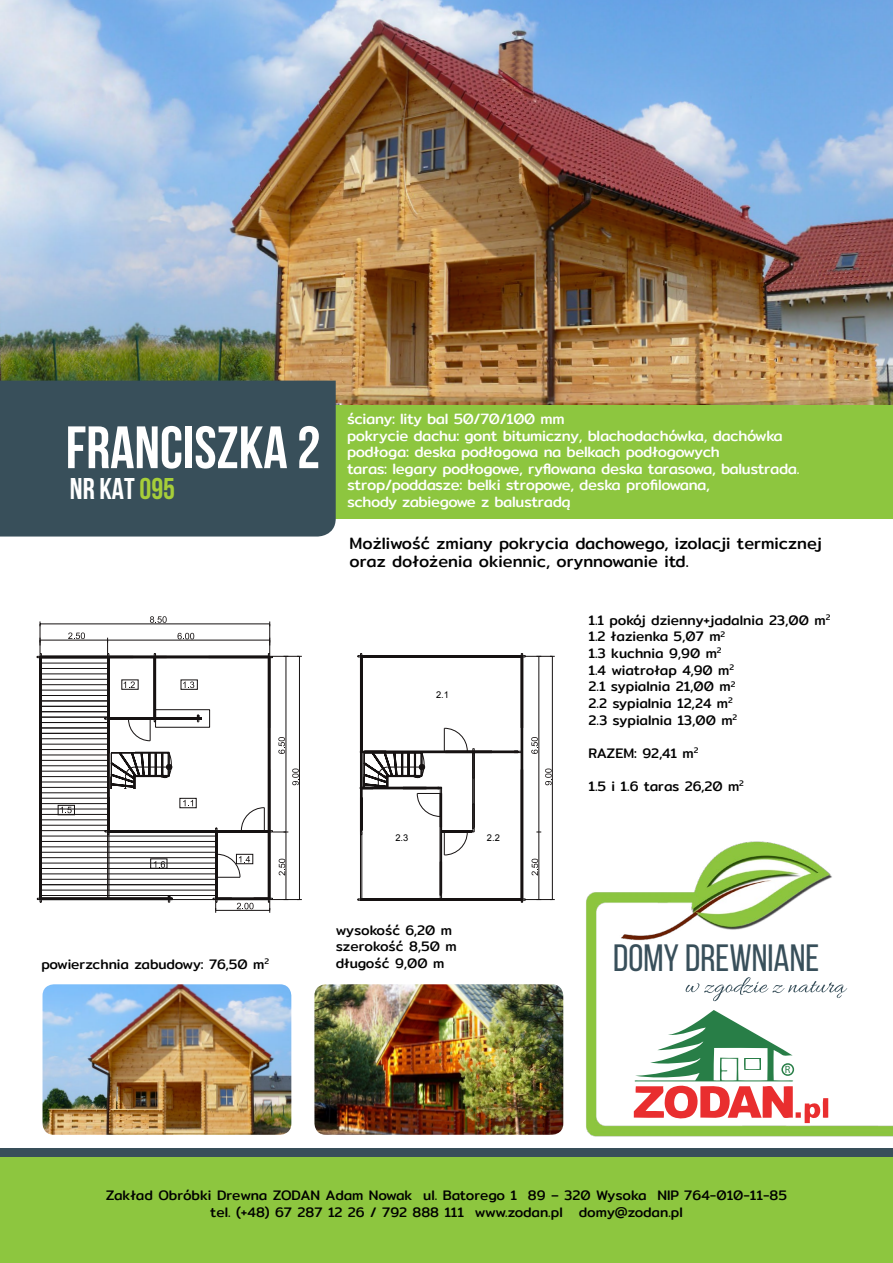
<style>
.page{position:relative;width:893px;height:1263px;background:#fff}
.page>*{position:absolute;margin:0;border:0;box-sizing:border-box;transform-origin:0 0}
.t1{font:700 59.7px "Bebas Neue";color:#fff}
.t2{font:38.1px "Bebas Neue";color:#384f5a}
.t3{font:700 30px "Bebas Neue";color:#fff}
.t4{font:16.5px/18px "Mitr";color:#000}
.t5{font:15px/16.5px "Mitr";letter-spacing:-.02em;color:#fff}
.t6{font:13.8px/16.6px "Mitr";color:#000}
.t7{font:10.5px "Myriad Pro";color:#287e47}
.t8{font:9.3px "Arial";color:#000}
.s1{color:#a6ce39}
</style>
<div class="page">
<img style="left:0;top:0;width:893px;height:405px">
<div style="left:0;top:405px;width:893px;height:113px;background:#8dc63f"></div>
<img style="left:586px;top:841px;width:307px;height:296px">
<div style="left:0;top:1148px;width:893px;height:115px;background:#8dc63f"></div>
<div style="left:0;top:381px;width:336px;height:155px;background:#384f5a"></div>
<img style="left:314px;top:984px;width:249px;height:151px">
<img style="left:43px;top:984px;width:248px;height:151px">
<svg style="left:686px;top:977px;width:161px;height:24px"></svg>
<svg style="left:634px;top:1010px;width:194px;height:113px"></svg>
<div style="left:782px;top:1064px;width:11px;height:11px;background:#fff;border-radius:50%"></div>
<div style="left:781px;top:1063px;width:13px;height:13px;border:2px solid #287e47;border-radius:50%"></div>
<div style="left:0;top:1148px;width:893px;height:9px;background:#384f5a"></div>
<svg style="left:357px;top:653px;width:198px;height:250px"></svg>
<svg style="left:39px;top:616px;width:263px;height:297px"></svg>
<h1 class="t1" style="left:66px;top:415px;width:256px">FRANCISZKA 2</h1>
<h3 class="t3" style="left:70px;top:472px;width:107px">nR KAT <span class="s1">095</span></h3>
<p class="t5" style="left:347px;top:411px;width:454px">ściany: lity bal 50/70/100 mm<br>pokrycie dachu: gont bitumiczny, blachodachówka, dachówka podłoga: deska podłogowa na belkach podłogowych<br>taras: legary podłogowe, ryflowana deska tarasowa, balustrada. strop/poddasze: belki stropowe, deska profilowana,<br>schody zabiegowe z balustradą</p>
<p class="t4" style="left:350px;top:534px;width:474px">Możliwość zmiany pokrycia dachowego, izolacji termicznej oraz dołożenia okiennic, orynnowanie itd.</p>
<p class="t8" style="left:436px;top:688px;width:14px">2.1</p>
<p class="t8" style="left:395px;top:832px;width:14px">2.3</p>
<p class="t8" style="left:487px;top:832px;width:14px">2.2</p>
<p class="t6" style="left:589px;top:612px;width:243px">1.1 pokój dzienny+jadalnia 23,00 m<sup>2<br></sup>1.2 łazienka 5,07 m<sup>2<br></sup>1.3 kuchnia 9,90 m<sup>2<br></sup>1.4 wiatrołap 4,90 m<sup>2<br></sup>2.1 sypialnia 21,00 m<sup>2<br></sup>2.2 sypialnia 12,24 m<sup>2<br></sup>2.3 sypialnia 13,00 m<sup>2</sup></p>
<p class="t6" style="left:589px;top:745px;width:111px">RAZEM: 92,41 m<sup>2</sup></p>
<p class="t6" style="left:589px;top:778px;width:157px">1.5 i 1.6 taras 26,20 m<sup>2</sup></p>
<p class="t6" style="left:41px;top:956px;width:229px">powierzchnia zabudowy: 76,50 m<sup>2</sup></p>
<p class="t6" style="left:336px;top:922px;width:123px">wysokość 6,20 m szerokość 8,50 m długość 9,00 m</p>
<h2 class="t2" style="left:613px;top:937px;width:207px">DOMY DREWNIANE</h2>
<p class="t7" style="left:785px;top:1063px;width:7px">R</p>
<p class="t6" style="left:106px;top:1187px;width:682px;text-align:center">Zakład Obróbki Drewna ZODAN Adam Nowak ul. Batorego 1 89 – 320 Wysoka NIP 764-010-11-85 tel. (+48) 67 287 12 26 / 792 888 111 www.zodan.pl domy@zodan.pl</p>
</div>
